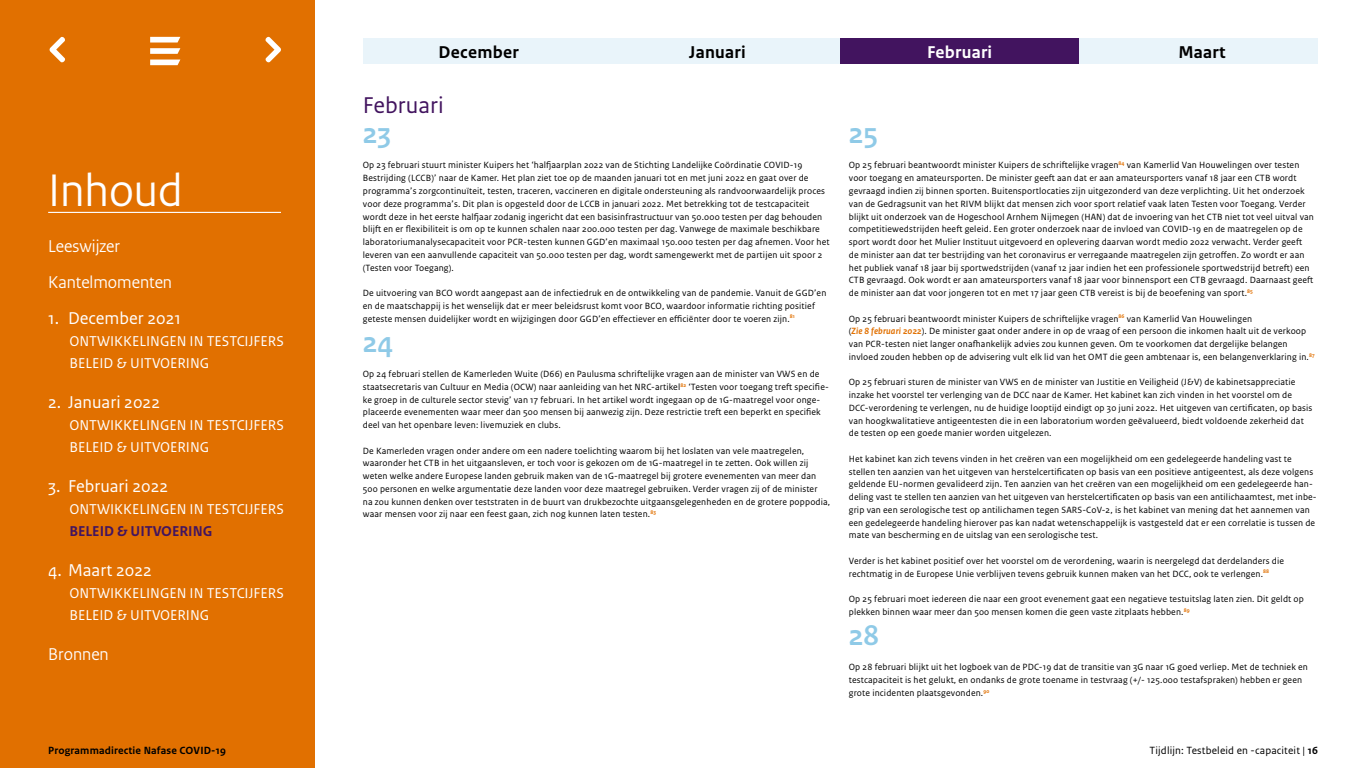
<style>
.page{position:relative;width:1366px;height:768px;background:#fff}
.page>*{position:absolute;margin:0;border:0;box-sizing:border-box;transform-origin:0 0}
.Kop_1{font:48px "Rijksoverheid Sans Heading";color:#fff}
.Dag{font:700 30px "Rijksoverheid Sans Heading";color:#8fcae7}
.Plat{font:700 30px "Rijksoverheid Sans Heading";color:#8fcae7}
.Maand{font:24px "Rijksoverheid Sans Text";color:#42145f}
.Kop_2_genummerd-1a{font:18px "Rijksoverheid Sans Text";color:#fff}
.Kop_2{font:18px "Rijksoverheid Sans Heading";color:#fff}
.Maand_Zwart{font:700 18px "Rijksoverheid Sans Text";letter-spacing:.015em;color:#000}
.Maand_Wit{font:700 18px "Rijksoverheid Sans Text";letter-spacing:.015em;color:#fff}
.Kop_2_Inspring{font:15px "Rijksoverheid Sans Text";color:#fff}
.Kop_2_Inspring-2{font:700 15px "Rijksoverheid Sans Text";color:#42145f}
.t1{font:11px "Rijksoverheid Sans Text";letter-spacing:.015em;color:#000}
.t2{font:700 11px "Rijksoverheid Sans Text";letter-spacing:.015em;color:#000}
.Plat-2{font:9.5px/12.8px "Rijksoverheid Sans Text";letter-spacing:.015em;color:#000}
.s1{font-weight:700;font-style:italic;color:#e17000}
.s2{font-weight:700}
</style>
<div class="page">
<div style="left:0;top:0;width:315px;height:768px;background:#e17000"></div>
<hr style="left:48px;top:212px;width:233px;height:1px;background:#fff">
<svg style="left:150px;top:37px;width:30px;height:17px"></svg>
<svg style="left:150px;top:60px;width:30px;height:5px"></svg>
<svg style="left:49px;top:36px;width:16px;height:27px"></svg>
<svg style="left:265px;top:36px;width:16px;height:27px"></svg>
<div style="left:363px;top:38px;width:239px;height:26px;background:#e9f4fa"></div>
<div style="left:602px;top:38px;width:238px;height:26px;background:#e9f4fa"></div>
<div style="left:840px;top:38px;width:239px;height:26px;background:#42145f"></div>
<div style="left:1079px;top:38px;width:239px;height:26px;background:#e9f4fa"></div>
<h1 class="Kop_1" style="left:48px;top:163px;width:136px">Inhoud</h1>
<h2 class="Kop_2" style="left:48px;top:236px;width:73px">Leeswijzer</h2>
<h2 class="Kop_2" style="left:48px;top:272px;width:125px">Kantelmomenten</h2>
<h2 class="Kop_2_genummerd-1a" style="left:48px;top:308px;width:134px">1. December 2021</h2>
<h2 class="Kop_2_Inspring" style="left:69px;top:333px;width:216px">ONTWIKKELINGEN IN TESTCIJFERS</h2>
<h2 class="Kop_2_Inspring" style="left:69px;top:355px;width:141px">BELEID &amp; UITVOERING</h2>
<h2 class="Kop_2_genummerd-1a" style="left:48px;top:392px;width:113px">2. Januari 2022</h2>
<h2 class="Kop_2_Inspring" style="left:69px;top:417px;width:216px">ONTWIKKELINGEN IN TESTCIJFERS</h2>
<h2 class="Kop_2_Inspring" style="left:69px;top:439px;width:141px">BELEID &amp; UITVOERING</h2>
<h2 class="Kop_2_genummerd-1a" style="left:48px;top:476px;width:122px">3. Februari 2022</h2>
<h2 class="Kop_2_Inspring" style="left:69px;top:501px;width:216px">ONTWIKKELINGEN IN TESTCIJFERS</h2>
<h2 class="Kop_2_Inspring-2" style="left:69px;top:523px;width:144px">BELEID &amp; UITVOERING</h2>
<h2 class="Kop_2_genummerd-1a" style="left:48px;top:560px;width:105px">4. Maart 2022</h2>
<h2 class="Kop_2_Inspring" style="left:69px;top:585px;width:216px">ONTWIKKELINGEN IN TESTCIJFERS</h2>
<h2 class="Kop_2_Inspring" style="left:69px;top:607px;width:141px">BELEID &amp; UITVOERING</h2>
<h2 class="Kop_2" style="left:48px;top:644px;width:62px">Bronnen</h2>
<p class="Maand_Zwart" style="left:439px;top:42px;width:82px">December</p>
<p class="Maand_Zwart" style="left:689px;top:42px;width:58px">Januari</p>
<p class="Maand_Wit" style="left:927px;top:42px;width:67px">Februari</p>
<p class="Maand_Zwart" style="left:1178px;top:42px;width:49px">Maart</p>
<h1 class="Maand" style="left:363px;top:91px;width:82px">Februari</h1>
<h2 class="Dag" style="left:363px;top:116px;width:30px">23</h2>
<p class="Plat-2" style="left:363px;top:159px;width:441px">Op 23 februari stuurt minister Kuipers het ‘halfjaarplan 2022 van de Stichting Landelijke Coördinatie COVID-19</p>
<p class="Plat-2" style="left:363px;top:172px;width:447px">Bestrijding (LCCB)’ naar de Kamer. Het plan ziet toe op de maanden januari tot en met juni 2022 en gaat over de</p>
<p class="Plat-2" style="left:363px;top:185px;width:468px">programma’s zorgcontinuïteit, testen, traceren, vaccineren en digitale ondersteuning als randvoorwaardelijk proces voor deze programma’s. Dit plan is opgesteld door de LCCB in januari 2022. Met betrekking tot de testcapaciteit wordt deze in het eerste halfjaar zodanig ingericht dat een basisinfrastructuur van 50.000 testen per dag behouden blijft en er flexibiliteit is om op te kunnen schalen naar 200.000 testen per dag. Vanwege de maximale beschikbare laboratoriumanalysecapaciteit voor PCR-testen kunnen GGD’en maximaal 150.000 testen per dag afnemen. Voor het leveren van een aanvullende capaciteit van 50.000 testen per dag, wordt samengewerkt met de partijen uit spoor 2 (Testen voor Toegang).</p>
<p class="Plat-2" style="left:363px;top:287px;width:465px">De uitvoering van BCO wordt aangepast aan de infectiedruk en de ontwikkeling van de pandemie. Vanuit de GGD’en en de maatschappij is het wenselijk dat er meer beleidsrust komt voor BCO, waardoor informatie richting positief geteste mensen duidelijker wordt en wijzigingen door GGD’en effectiever en efficiënter door te voeren zijn.<sup>81</sup></p>
<h2 class="Dag" style="left:363px;top:325px;width:32px">24</h2>
<p class="Plat-2" style="left:363px;top:368px;width:468px">Op 24 februari stellen de Kamerleden Wuite (D66) en Paulusma schriftelijke vragen aan de minister van VWS en de staatsecretaris van Cultuur en Media (OCW) naar aanleiding van het NRC-artikel<sup>82</sup> ‘Testen voor toegang treft specifie&shy;ke groep in de culturele sector stevig’ van 17 februari. In het artikel wordt ingegaan op de 1G-maatregel voor onge&shy;placeerde evenementen waar meer dan 500 mensen bij aanwezig zijn. Deze restrictie treft een beperkt en specifiek deel van het openbare leven: livemuziek en clubs.</p>
<p class="Plat-2" style="left:363px;top:444px;width:443px">De Kamerleden vragen onder andere om een nadere toelichting waarom bij het loslaten van vele maatregelen,</p>
<p class="Plat-2" style="left:363px;top:457px;width:447px">waaronder het CTB in het uitgaansleven, er toch voor is gekozen om de 1G-maatregel in te zetten. Ook willen zij</p>
<p class="Plat-2" style="left:363px;top:470px;width:456px">weten welke andere Europese landen gebruik maken van de 1G-maatregel bij grotere evenementen van meer dan<br>500 personen en welke argumentatie deze landen voor deze maatregel gebruiken. Verder vragen zij of de minister</p>
<p class="Plat-2" style="left:363px;top:495px;width:469px">na zou kunnen denken over teststraten in de buurt van drukbezochte uitgaansgelegenheden en de grotere poppodia, waar mensen voor zij naar een feest gaan, zich nog kunnen laten testen.<sup>83</sup></p>
<h2 class="Dag" style="left:849px;top:116px;width:31px">25</h2>
<p class="Plat-2" style="left:849px;top:159px;width:467px">Op 25 februari beantwoordt minister Kuipers de schriftelijke vragen<sup>84</sup> van Kamerlid Van Houwelingen over testen voor toegang en amateursporten. De minister geeft aan dat er aan amateursporters vanaf 18 jaar een CTB wordt gevraagd indien zij binnen sporten. Buitensportlocaties zijn uitgezonderd van deze verplichting. Uit het onderzoek van de Gedragsunit van het RIVM blijkt dat mensen zich voor sport relatief vaak laten Testen voor Toegang. Verder blijkt uit onderzoek van de Hogeschool Arnhem Nijmegen (HAN) dat de invoering van het CTB niet tot veel uitval van competitiewedstrijden heeft geleid. Een groter onderzoek naar de invloed van COVID-19 en de maatregelen op de sport wordt door het Mulier Instituut uitgevoerd en oplevering daarvan wordt medio 2022 verwacht. Verder geeft</p>
<p class="Plat-2" style="left:849px;top:248px;width:466px">de minister aan dat ter bestrijding van het coronavirus er verregaande maatregelen zijn getroffen. Zo wordt er aan het publiek vanaf 18 jaar bij sportwedstrijden (vanaf 12 jaar indien het een professionele sportwedstrijd betreft) een CTB gevraagd. Ook wordt er aan amateursporters vanaf 18 jaar voor binnensport een CTB gevraagd. Daarnaast geeft de minister aan dat voor jongeren tot en met 17 jaar geen CTB vereist is bij de beoefening van sport.<sup>85</sup></p>
<p class="Plat-2" style="left:849px;top:312px;width:467px">Op 25 februari beantwoordt minister Kuipers de schriftelijke vragen<sup>86</sup> van Kamerlid Van Houwelingen<br>(<span class="s1">Zie 8 februari 2022</span>). De minister gaat onder andere in op de vraag of een persoon die inkomen haalt uit de verkoop van PCR-testen niet langer onafhankelijk advies zou kunnen geven. Om te voorkomen dat dergelijke belangen invloed zouden hebben op de advisering vult elk lid van het OMT die geen ambtenaar is, een belangenverklaring in.<sup>87</sup></p>
<p class="Plat-2" style="left:849px;top:376px;width:465px">Op 25 februari sturen de minister van VWS en de minister van Justitie en Veiligheid (J&amp;V) de kabinetsappreciatie inzake het voorstel ter verlenging van de DCC naar de Kamer. Het kabinet kan zich vinden in het voorstel om de DCC-verordening te verlengen, nu de huidige looptijd eindigt op 30 juni 2022. Het uitgeven van certificaten, op basis van hoogkwalitatieve antigeentesten die in een laboratorium worden geëvalueerd, biedt voldoende zekerheid dat</p>
<p class="Plat-2" style="left:849px;top:427px;width:204px">de testen op een goede manier worden uitgelezen.</p>
<p class="Plat-2" style="left:849px;top:453px;width:469px">Het kabinet kan zich tevens vinden in het creëren van een mogelijkheid om een gedelegeerde handeling vast te stellen ten aanzien van het uitgeven van herstelcertificaten op basis van een positieve antigeentest, als deze volgens geldende EU-normen gevalideerd zijn. Ten aanzien van het creëren van een mogelijkheid om een gedelegeerde han&shy;deling vast te stellen ten aanzien van het uitgeven van herstelcertificaten op basis van een antilichaamtest, met inbe&shy;grip van een serologische test op antilichamen tegen SARS-CoV-2, is het kabinet van mening dat het aannemen van een gedelegeerde handeling hierover pas kan nadat wetenschappelijk is vastgesteld dat er een correlatie is tussen de mate van bescherming en de uitslag van een serologische test.</p>
<p class="Plat-2" style="left:849px;top:555px;width:437px">Verder is het kabinet positief over het voorstel om de verordening, waarin is neergelegd dat derdelanders die</p>
<p class="Plat-2" style="left:849px;top:567px;width:422px">rechtmatig in de Europese Unie verblijven tevens gebruik kunnen maken van het DCC, ook te verlengen.<sup>88</sup></p>
<p class="Plat-2" style="left:849px;top:593px;width:457px">Op 25 februari moet iedereen die naar een groot evenement gaat een negatieve testuitslag laten zien. Dit geldt op plekken binnen waar meer dan 500 mensen komen die geen vaste zitplaats hebben.<sup>89</sup></p>
<p class="Plat" style="left:849px;top:618px;width:32px">28</p>
<p class="Plat-2" style="left:849px;top:661px;width:461px">Op 28 februari blijkt uit het logboek van de PDC-19 dat de transitie van 3G naar 1G goed verliep. Met de techniek en testcapaciteit is het gelukt, en ondanks de grote toename in testvraag (+/- 125.000 testafspraken) hebben er geen grote incidenten plaatsgevonden.<sup>90</sup></p>
<p class="t2" style="left:48px;top:744px;width:179px">Programmadirectie Nafase COVID-19</p>
<p class="t1" style="left:1150px;top:744px;width:170px">Tijdlijn: Testbeleid en -capaciteit | <span class="s2">16</span></p>
</div>
